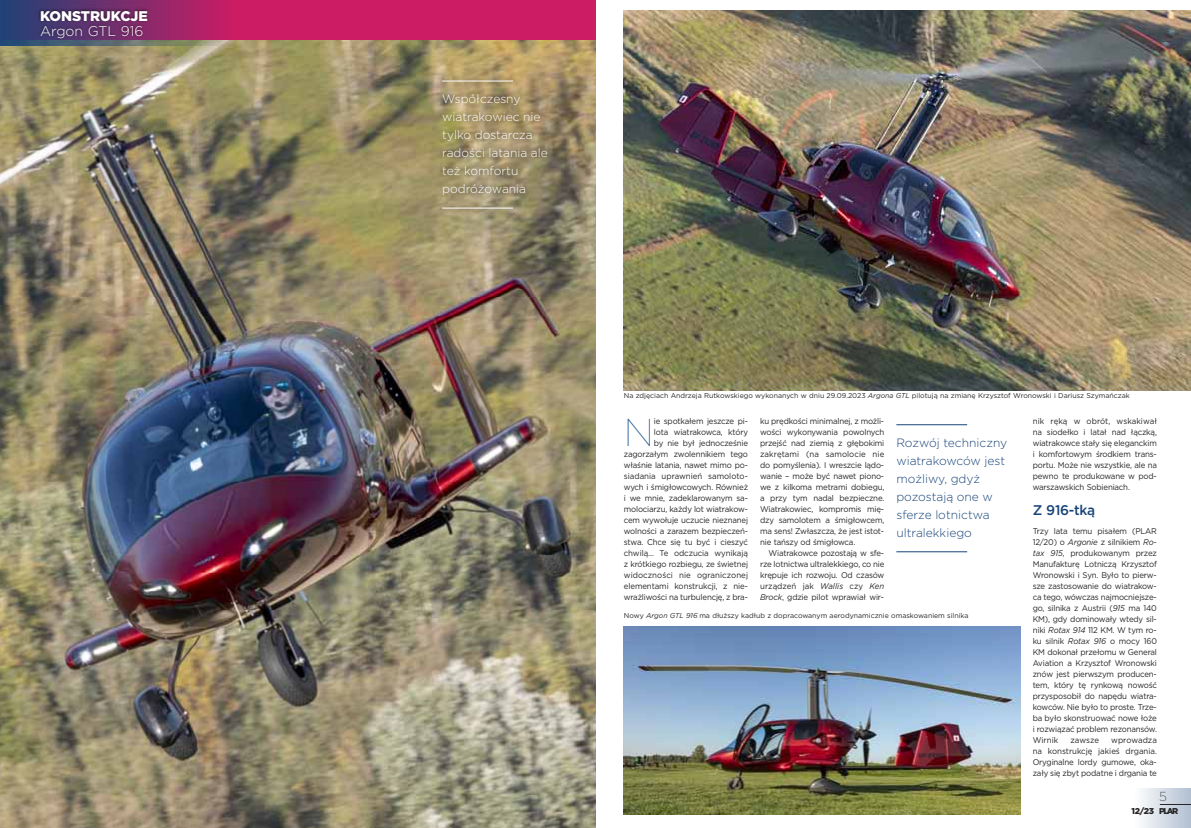
<style>
.page{position:relative;width:1191px;height:828px;background:#fff}
.page>*{position:absolute;margin:0;border:0;box-sizing:border-box;transform-origin:0 0}
.t1{font:100 38.8px "Gotham";color:#1e5795}
.t2{font:900 14px "Gotham";color:#fff}
.t3{font:300 14px "Gotham";color:#fff}
.t4{font:500 14px "Gotham";letter-spacing:-.02em;color:#184478}
.t5{font:200 13px "Gotham";color:#272526}
.t6{font:300 12px/18px "Gotham";color:#184478}
.t7{font:300 12px/18px "Gotham";color:#fff}
.t8{font:900 8.5px "Gotham";letter-spacing:-.175em;color:#272526}
.t9{font:8.3px/11px "Gotham";letter-spacing:-.02em;color:#272526;text-align:justify;scale:.95 1}
.t10{font:7px "Gotham";color:#272526}
.s1{font-style:italic}
</style>
<div class="page">
<div style="left:1135px;top:788px;width:56px;height:40px;background:linear-gradient(to right,#fdfdfe,#b2c1d2)"></div>
<hr style="left:1159px;top:804px;width:32px;height:1px;background:#272526">
<div style="left:0;top:0;width:595px;height:828px;background:#cc1c64"></div>
<img style="left:0;top:41px;width:595px;height:787px">
<svg style="left:0;top:0;width:232px;height:45px"></svg>
<img style="left:32px;top:2px;width:174px;height:48px">
<img style="left:624px;top:11px;width:567px;height:380px">
<img style="left:624px;top:626px;width:396px;height:188px">
<hr style="left:896px;top:424px;width:71px;height:1px;background:#184478">
<hr style="left:896px;top:551px;width:71px;height:1px;background:#184478">
<img style="left:432px;top:62px;width:144px;height:219px">
<hr style="left:442px;top:81px;width:71px;height:1px;background:#fff">
<hr style="left:442px;top:208px;width:71px;height:1px;background:#fff">
<p class="t2" style="left:40px;top:8px;width:109px">KONSTRUKCJE</p>
<p class="t3" style="left:40px;top:25px;width:105px">Argon GTL 916</p>
<p class="t7" style="left:442px;top:91px;width:107px">Współczesny wiatrakowiec nie tylko dostarcza radości latania ale też komfortu podróżowania</p>
<p class="t10" style="left:624px;top:393px;width:507px">Na zdjęciach Andrzeja Rutkowskiego wykonanych w dniu 29.09.2023 <span class="s1">Argona GTL</span> pilotują na zmianę Krzysztof Wronowski i Dariusz Szymańczak</p>
<p class="t9" style="left:624px;top:416px;width:132px;text-align:right">ie spo tka łem jesz cze pi -<br>lo ta wiatra kow ca, któ ry<br>by nie był jed no cze śnie<br>za go rza łym zwo len ni kiem te go wła śnie lata nia, na wet mi mo po - sia da nia upraw nień sa mo lo to - wych i śmi głow co wych. Rów nież i we mnie, za de kla ro wanym sa - mo lo cia rzu, każ dy lot wia tra kow - cem wy wołu je uczu cie nie zna nej wol no ści a za razem bez pie czeń - stwa. Chce się tu być i cie szyć chwi lą... Te od czu cia wy ni ka ją z krót kie go roz bie gu, ze świet nej wi docz no ści nie ogra ni czo nej ele men ta mi kon struk cji, z nie - wraż li wości na tur bu len cję, z bra -</p>
<p class="t9" style="left:760px;top:416px;width:132px">ku pręd ko ści mi ni mal nej, z moż li - wo ści wy ko ny wa nia po wol nych przejść nad zie mią z głę bo ki mi za krę ta mi (na sa mo lo cie nie do po myśle nia). I wresz cie lą do - wa nie – mo że być na wet pio no - we z kil koma me tra mi do bie gu, a przy tym na dal bez piecz ne.<br>Wia tra ko wiec, kom pro mis mię - dzy sa mo lo tem a śmi głow cem, ma sens! Zwłasz cza, że jest istot - nie tań szy od śmi głow ca.</p>
<p class="t1" style="left:624px;top:415px;width:32px">N</p>
<p class="t9" style="left:760px;top:548px;width:132px;text-indent:9px">Wia tra kow ce po zo sta ją w sfe - rze lot nic twa ul tra lek kie go, co nie krę pu je ich roz wo ju. Od cza sów urzą dzeń jak <span class="s1">Wal lis</span> czy <span class="s1">Ken Brock</span>, gdzie pi lot wpra wiał wir -</p>
<p class="t6" style="left:896px;top:434px;width:112px">Rozwój techniczny wiatrakowców jest możliwy, gdyż pozostają one w sferze lotnictwa ultralekkiego</p>
<p class="t10" style="left:624px;top:613px;width:346px">Nowy <span class="s1">Argon GTL 916</span> ma dłuższy kadłub z dopracowanym aerodynamicznie omaskowaniem silnika</p>
<p class="t9" style="left:1032px;top:416px;width:132px">nik rę ką w ob rót, wska ki wał na sio deł ko i la tał nad łącz ką, wia tra kow ce sta ły się ele ganc kim i kom for to wym środ kiem trans - por tu. Mo że nie wszyst kie, ale na pew no te pro du ko wa ne w pod - war szaw skich So bie niach.</p>
<p class="t4" style="left:1032px;top:504px;width:64px">Z 916-tką</p>
<p class="t9" style="left:1032px;top:526px;width:132px">Trzy la ta te mu pi sa łem (PLAR 12/20) o <span class="s1">Ar go nie</span> z sil ni kiem <span class="s1">Ro - tax 915</span>, pro du ko wanym przez Ma nu fak tu rę Lot ni czą Krzysz tof Wro now ski i Syn. By ło to pierw - sze za sto so wa nie do wia tra kow - ca te go, wów czas naj moc niej sze - go, sil ni ka z Au strii (<span class="s1">915</span> ma 140<br>KM), gdy do mi nowa ły wte dy sil - ni ki <span class="s1">Ro tax 914</span> 112 KM. W tym ro - ku sil nik <span class="s1">Ro tax 916</span> o mo cy 160<br>KM do konał prze ło mu w Ge ne ral Avia tion a Krzysz tof Wro now ski znów jest pierw szym pro du cen - tem, któ ry tę ryn ko wą nowość przy spo so bił do na pę du wiatra - kow ców. Nie by ło to pro ste. Trze - ba by ło skon stru ować no we ło że i roz wią zać pro blem re zo nan sów.<br>Wir nik</p>
<p class="t9" style="left:1032px;top:735px;width:132px;text-indent:78px">wpro wa dza na kon struk cję ja kieś drga nia.<br>Ory gi nal ne lor dy gu mo we, oka - za ły się zbyt po dat ne i drga nia te</p>
<p class="t9" style="left:1070px;top:735px;width:32px">zawsze</p>
<p class="t5" style="left:1159px;top:790px;width:9px">5</p>
<p class="t8" style="left:1131px;top:806px;width:24px">12/23</p>
<p class="t8" style="left:1159px;top:806px;width:20px">PLAR</p>
</div>
